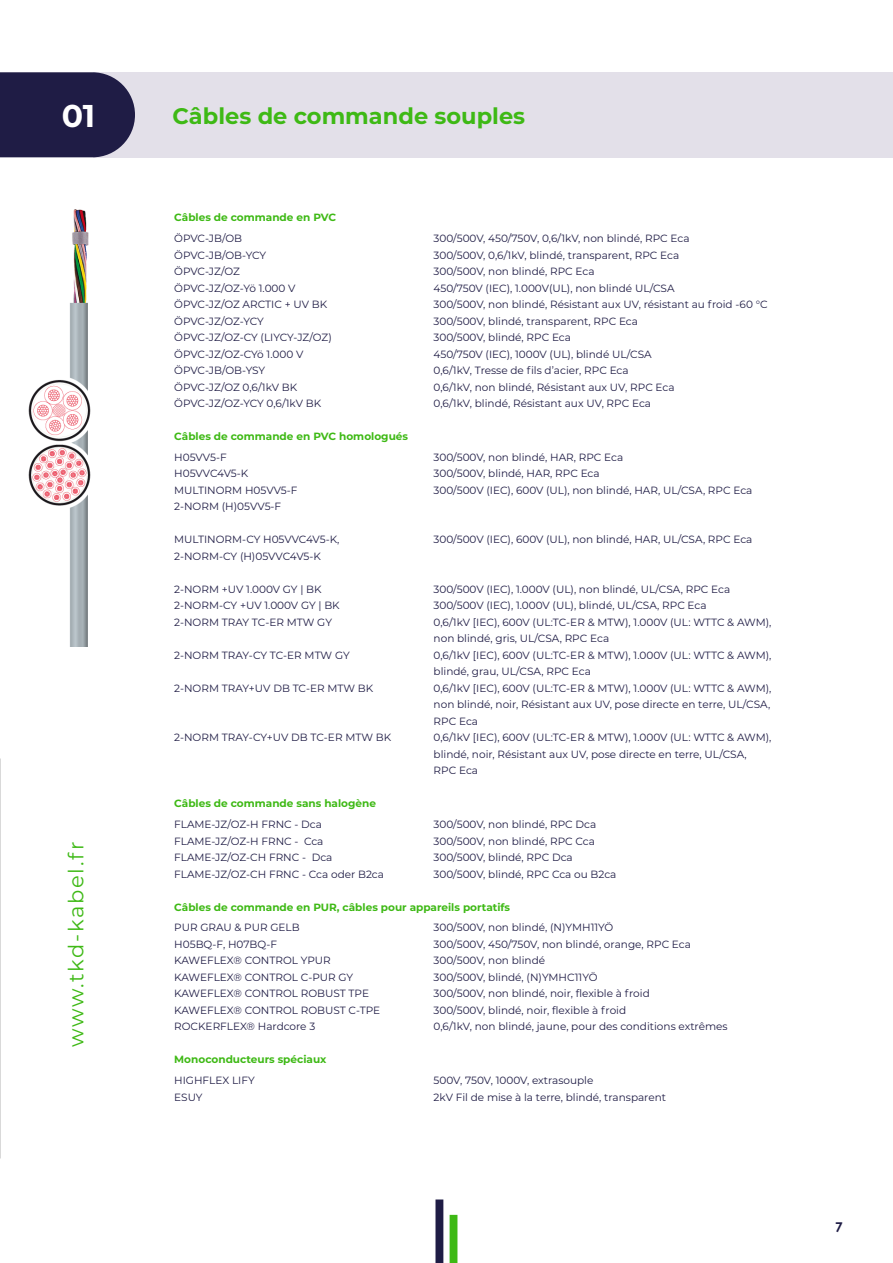
<style>
.page{position:relative;width:893px;height:1263px;background:#fff}
.page>*{position:absolute;margin:0;border:0;box-sizing:border-box;transform-origin:0 0}
.t1{font:700 31.5px "Montserrat";color:#fff}
.t2{font:700 22.5px "Montserrat";color:#3eb915}
.t3{font:21px "Montserrat";letter-spacing:.075em;color:#3eb915}
.t4{font:700 13.5px "Century Gothic";color:#1f1c45}
.t5{font:10.5px/16.5px "Montserrat";color:#1f1c45}
.t6{font:700 10.5px "Montserrat";color:#3eb915}
</style>
<div class="page">
<div style="left:94px;top:72px;width:799px;height:85px;background:#e3e0e9"></div>
<svg style="left:0;top:72px;width:135px;height:85px;background:#2c2950"></svg>
<img style="left:28px;top:209px;width:63px;height:437px">
<div style="left:435px;top:1199px;width:8px;height:64px;background:#1f1c45"></div>
<div style="left:450px;top:1215px;width:7px;height:48px;background:#3eb915"></div>
<h1 class="t1" style="left:62px;top:93px;width:35px">01</h1>
<h2 class="t2" style="left:173px;top:99px;width:354px">Câbles de commande souples</h2>
<h3 class="t3" style="left:62px;top:1047px;width:207px;rotate:-90deg">www.tkd-kabel.fr</h3>
<p class="t6" style="left:174px;top:210px;width:163px">Câbles de commande en PVC</p>
<p class="t5" style="left:174px;top:230px;width:69px">ÖPVC-JB/OB</p>
<p class="t5" style="left:434px;top:230px;width:258px">300/500V, 450/750V, 0,6/1kV, non blindé, RPC Eca</p>
<p class="t5" style="left:174px;top:246px;width:93px">ÖPVC-JB/OB-YCY</p>
<p class="t5" style="left:434px;top:246px;width:247px">300/500V, 0,6/1kV, blindé, transparent, RPC Eca</p>
<p class="t5" style="left:174px;top:263px;width:67px">ÖPVC-JZ/OZ</p>
<p class="t5" style="left:434px;top:263px;width:163px">300/500V, non blindé, RPC Eca</p>
<p class="t5" style="left:174px;top:279px;width:123px">ÖPVC-JZ/OZ-Yö 1.000 V</p>
<p class="t5" style="left:434px;top:279px;width:242px">450/750V (IEC), 1.000V(UL), non blindé UL/CSA</p>
<p class="t5" style="left:174px;top:296px;width:155px">ÖPVC-JZ/OZ ARCTIC + UV BK</p>
<p class="t5" style="left:434px;top:296px;width:336px">300/500V, non blindé, Résistant aux UV, résistant au froid -60 °C</p>
<p class="t5" style="left:174px;top:312px;width:91px">ÖPVC-JZ/OZ-YCY</p>
<p class="t5" style="left:434px;top:312px;width:206px">300/500V, blindé, transparent, RPC Eca</p>
<p class="t5" style="left:174px;top:329px;width:159px">ÖPVC-JZ/OZ-CY (LIYCY-JZ/OZ)</p>
<p class="t5" style="left:434px;top:329px;width:139px">300/500V, blindé, RPC Eca</p>
<p class="t5" style="left:174px;top:345px;width:131px">ÖPVC-JZ/OZ-CYö 1.000 V</p>
<p class="t5" style="left:434px;top:345px;width:220px">450/750V (IEC), 1000V (UL), blindé UL/CSA</p>
<p class="t5" style="left:174px;top:362px;width:92px">ÖPVC-JB/OB-YSY</p>
<p class="t5" style="left:434px;top:362px;width:197px">0,6/1kV, Tresse de fils d’acier, RPC Eca</p>
<p class="t5" style="left:174px;top:378px;width:125px">ÖPVC-JZ/OZ 0,6/1kV BK</p>
<p class="t5" style="left:434px;top:378px;width:243px">0,6/1kV, non blindé, Résistant aux UV, RPC Eca</p>
<p class="t5" style="left:174px;top:395px;width:149px">ÖPVC-JZ/OZ-YCY 0,6/1kV BK</p>
<p class="t5" style="left:434px;top:395px;width:219px">0,6/1kV, blindé, Résistant aux UV, RPC Eca</p>
<p class="t6" style="left:174px;top:429px;width:235px">Câbles de commande en PVC homologués</p>
<p class="t5" style="left:174px;top:448px;width:54px">H05VV5-F</p>
<p class="t5" style="left:434px;top:448px;width:191px">300/500V, non blindé, HAR, RPC Eca</p>
<p class="t5" style="left:174px;top:465px;width:76px">H05VVC4V5-K</p>
<p class="t5" style="left:434px;top:465px;width:168px">300/500V, blindé, HAR, RPC Eca</p>
<p class="t5" style="left:174px;top:481px;width:125px">MULTINORM H05VV5-F</p>
<p class="t5" style="left:434px;top:481px;width:320px">300/500V (IEC), 600V (UL), non blindé, HAR, UL/CSA, RPC Eca</p>
<p class="t5" style="left:174px;top:498px;width:109px">2-NORM (H)05VV5-F</p>
<p class="t5" style="left:174px;top:531px;width:167px">MULTINORM-CY H05VVC4V5-K,</p>
<p class="t5" style="left:434px;top:531px;width:320px">300/500V (IEC), 600V (UL), non blindé, HAR, UL/CSA, RPC Eca</p>
<p class="t5" style="left:174px;top:547px;width:148px">2-NORM-CY (H)05VVC4V5-K</p>
<p class="t5" style="left:174px;top:580px;width:149px">2-NORM +UV 1.000V GY | BK</p>
<p class="t5" style="left:434px;top:580px;width:298px">300/500V (IEC), 1.000V (UL), non blindé, UL/CSA, RPC Eca</p>
<p class="t5" style="left:174px;top:597px;width:167px">2-NORM-CY +UV 1.000V GY | BK</p>
<p class="t5" style="left:434px;top:597px;width:275px">300/500V (IEC), 1.000V (UL), blindé, UL/CSA, RPC Eca</p>
<p class="t5" style="left:174px;top:613px;width:159px">2-NORM TRAY TC-ER MTW GY</p>
<p class="t5" style="left:434px;top:613px;width:339px">0,6/1kV [IEC), 600V (UL:TC-ER &amp; MTW), 1.000V (UL: WTTC &amp; AWM), non blindé, gris, UL/CSA, RPC Eca</p>
<p class="t5" style="left:174px;top:646px;width:177px">2-NORM TRAY-CY TC-ER MTW GY</p>
<p class="t5" style="left:434px;top:646px;width:339px">0,6/1kV [IEC), 600V (UL:TC-ER &amp; MTW), 1.000V (UL: WTTC &amp; AWM), blindé, grau, UL/CSA, RPC Eca</p>
<p class="t5" style="left:174px;top:679px;width:201px">2-NORM TRAY+UV DB TC-ER MTW BK</p>
<p class="t5" style="left:434px;top:679px;width:339px;text-align:justify">0,6/1kV [IEC), 600V (UL:TC-ER &amp; MTW), 1.000V (UL: WTTC &amp; AWM), non blindé, noir, Résistant aux UV, pose directe en terre, UL/CSA, RPC Eca</p>
<p class="t5" style="left:174px;top:729px;width:218px">2-NORM TRAY-CY+UV DB TC-ER MTW BK</p>
<p class="t5" style="left:434px;top:729px;width:339px">0,6/1kV [IEC), 600V (UL:TC-ER &amp; MTW), 1.000V (UL: WTTC &amp; AWM), blindé, noir, Résistant aux UV, pose directe en terre, UL/CSA,<br>RPC Eca</p>
<p class="t6" style="left:174px;top:796px;width:203px">Câbles de commande sans halogène</p>
<p class="t5" style="left:174px;top:816px;width:149px">FLAME-JZ/OZ-H FRNC - Dca</p>
<p class="t5" style="left:434px;top:816px;width:164px">300/500V, non blindé, RPC Dca</p>
<p class="t5" style="left:174px;top:832px;width:151px">FLAME-JZ/OZ-H FRNC - Cca</p>
<p class="t5" style="left:434px;top:832px;width:163px">300/500V, non blindé, RPC Cca</p>
<p class="t5" style="left:174px;top:849px;width:160px">FLAME-JZ/OZ-CH FRNC - Dca</p>
<p class="t5" style="left:434px;top:849px;width:141px">300/500V, blindé, RPC Dca</p>
<p class="t5" style="left:174px;top:865px;width:211px">FLAME-JZ/OZ-CH FRNC - Cca oder B2ca</p>
<p class="t5" style="left:434px;top:865px;width:184px">300/500V, blindé, RPC Cca ou B2ca</p>
<p class="t6" style="left:174px;top:899px;width:337px">Câbles de commande en PUR, câbles pour appareils portatifs</p>
<p class="t5" style="left:174px;top:919px;width:127px">PUR GRAU &amp; PUR GELB</p>
<p class="t5" style="left:434px;top:919px;width:181px">300/500V, non blindé, (N)YMH11YÖ</p>
<p class="t5" style="left:174px;top:935px;width:104px">H05BQ-F, H07BQ-F</p>
<p class="t5" style="left:434px;top:935px;width:259px">300/500V, 450/750V, non blindé, orange, RPC Eca</p>
<p class="t5" style="left:174px;top:952px;width:158px">KAWEFLEX® CONTROL YPUR</p>
<p class="t5" style="left:434px;top:952px;width:113px">300/500V, non blindé</p>
<p class="t5" style="left:174px;top:968px;width:181px">KAWEFLEX® CONTROL C-PUR GY</p>
<p class="t5" style="left:434px;top:968px;width:165px">300/500V, blindé, (N)YMHC11YÖ</p>
<p class="t5" style="left:174px;top:985px;width:196px">KAWEFLEX® CONTROL ROBUST TPE</p>
<p class="t5" style="left:434px;top:985px;width:218px">300/500V, non blindé, noir, flexible à froid</p>
<p class="t5" style="left:174px;top:1001px;width:208px">KAWEFLEX® CONTROL ROBUST C-TPE</p>
<p class="t5" style="left:434px;top:1001px;width:194px">300/500V, blindé, noir, flexible à froid</p>
<p class="t5" style="left:174px;top:1018px;width:143px">ROCKERFLEX® Hardcore 3</p>
<p class="t5" style="left:434px;top:1018px;width:296px">0,6/1kV, non blindé, jaune, pour des conditions extrêmes</p>
<p class="t6" style="left:174px;top:1052px;width:154px">Monoconducteurs spéciaux</p>
<p class="t5" style="left:174px;top:1072px;width:82px">HIGHFLEX LIFY</p>
<p class="t5" style="left:434px;top:1072px;width:161px">500V, 750V, 1000V, extrasouple</p>
<p class="t5" style="left:174px;top:1088px;width:30px">ESUY</p>
<p class="t5" style="left:434px;top:1088px;width:234px">2kV Fil de mise à la terre, blindé, transparent</p>
<p class="t4" style="left:835px;top:1217px;width:9px">7</p>
</div>
